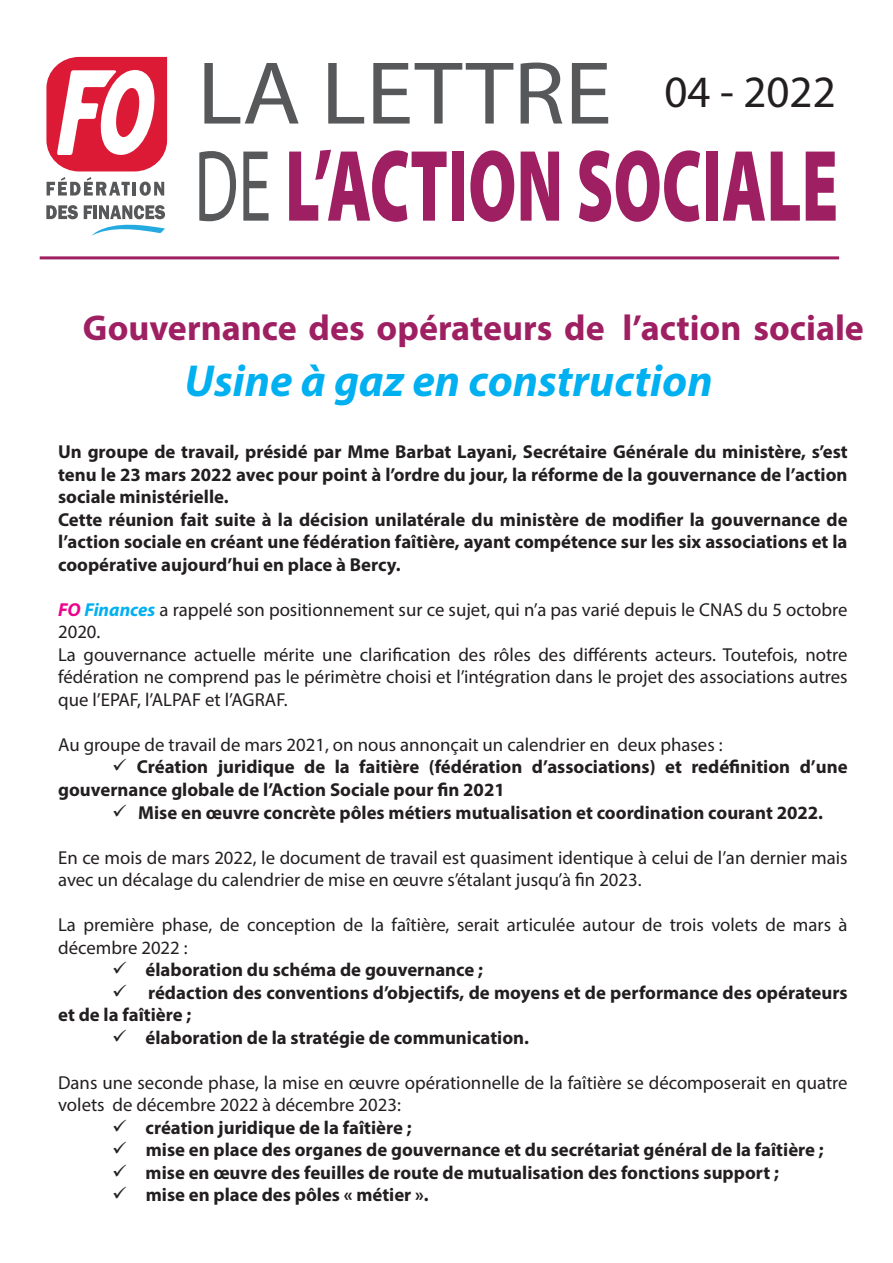
<style>
.page{position:relative;width:893px;height:1263px;background:#fff}
.page>*{position:absolute;margin:0;border:0;box-sizing:border-box;transform-origin:0 0}
.t1{font:italic 700 45px "Myriad Pro";color:#00b0f0}
.t2{font:45px "Myriad Pro";color:#231f20}
.western{font:700 36px "Myriad Pro";color:#9e1f62}
.t3{font:700 18.75px/22.5px "Myriad Pro";color:#231f20;text-align:justify}
.t4{font:18.75px/22.5px "Myriad Pro";color:#231f20}
.s1{font-weight:700;font-style:italic;color:#ed028c}
.s2{font-weight:700;font-style:italic;color:#00b0f0}
</style>
<div class="page">
<svg style="left:204px;top:63px;width:95px;height:61px"></svg>
<svg style="left:328px;top:63px;width:36px;height:61px"></svg>
<svg style="left:373px;top:63px;width:140px;height:61px"></svg>
<svg style="left:521px;top:63px;width:41px;height:61px"></svg>
<svg style="left:572px;top:63px;width:36px;height:61px"></svg>
<svg style="left:199px;top:151px;width:37px;height:70px"></svg>
<svg style="left:243px;top:152px;width:26px;height:69px"></svg>
<svg style="left:289px;top:150px;width:158px;height:72px"></svg>
<div style="left:452px;top:152px;width:12px;height:69px;background:#9e1f62"></div>
<svg style="left:470px;top:150px;width:44px;height:72px"></svg>
<svg style="left:521px;top:152px;width:38px;height:69px"></svg>
<svg style="left:579px;top:150px;width:121px;height:72px"></svg>
<div style="left:706px;top:152px;width:12px;height:69px;background:#9e1f62"></div>
<svg style="left:723px;top:152px;width:42px;height:69px"></svg>
<svg style="left:771px;top:152px;width:29px;height:69px"></svg>
<svg style="left:806px;top:152px;width:30px;height:69px"></svg>
<hr style="left:40px;top:256px;width:799px;height:3px;background:#9e1f62">
<svg style="left:46px;top:57px;width:121px;height:114px"></svg>
<svg style="left:47px;top:177px;width:83px;height:19px"></svg>
<hr style="left:133px;top:182px;width:3px;height:14px;background:#57585a">
<svg style="left:140px;top:182px;width:24px;height:14px"></svg>
<svg style="left:46px;top:205px;width:32px;height:14px"></svg>
<svg style="left:84px;top:205px;width:82px;height:31px"></svg>
<p class="t2" style="left:664px;top:64px;width:173px">04 - 2022</p>
<p class="western" style="left:83px;top:305px;width:782px">Gouvernance des opérateurs de l’action sociale</p>
<p class="t1" style="left:185px;top:351px;width:530px">Usine à gaz en construction</p>
<p class="t3" style="left:58px;top:440px;width:791px">Un groupe de travail, présidé par Mme Barbat Layani, Secrétaire Générale du ministère, s’est tenu le 23 mars 2022 avec pour point à l’ordre du jour, la réforme de la gouvernance de l’action sociale ministérielle.</p>
<p class="t3" style="left:58px;top:508px;width:791px">Cette réunion fait suite à la décision unilatérale du ministère de modifier la gouvernance de l’action sociale en créant une fédération faîtière, ayant compétence sur les six associations et la coopérative aujourd’hui en place à Bercy.</p>
<p class="t4" style="left:58px;top:598px;width:791px"><span class="s1">FO</span> <span class="s2">Finances</span> a rappelé son positionnement sur ce sujet, qui n’a pas varié depuis le CNAS du 5 octobre<br>2020.</p>
<p class="t4" style="left:58px;top:643px;width:791px;text-align:justify">La gouvernance actuelle mérite une clarification des rôles des différents acteurs. Toutefois, notre fédération ne comprend pas le périmètre choisi et l’intégration dans le projet des associations autres que l’EPAF, l’ALPAF et l’AGRAF.</p>
<p class="t4" style="left:58px;top:733px;width:666px">Au groupe de travail de mars 2021, on nous annonçait un calendrier en deux phases :</p>
<p class="t3" style="left:58px;top:755px;width:791px;text-indent:54px">✓ Création juridique de la faitière (fédération d’associations) et redéfinition d’une gouvernance globale de l’Action Sociale pour fin 2021</p>
<p class="t3" style="left:112px;top:800px;width:713px">✓ Mise en œuvre concrète pôles métiers mutualisation et coordination courant 2022.</p>
<p class="t4" style="left:58px;top:846px;width:791px">En ce mois de mars 2022, le document de travail est quasiment identique à celui de l’an dernier mais avec un décalage du calendrier de mise en œuvre s’étalant jusqu’à fin 2023.</p>
<p class="t4" style="left:58px;top:913px;width:791px">La première phase, de conception de la faîtière, serait articulée autour de trois volets de mars à décembre 2022 :</p>
<p class="t3" style="left:112px;top:958px;width:372px">✓ élaboration du schéma de gouvernance ;</p>
<p class="t3" style="left:58px;top:980px;width:791px;text-indent:54px">✓ rédaction des conventions d’objectifs, de moyens et de performance des opérateurs et de la faîtière ;</p>
<p class="t3" style="left:112px;top:1025px;width:418px">✓ élaboration de la stratégie de communication.</p>
<p class="t4" style="left:58px;top:1071px;width:791px">Dans une seconde phase, la mise en œuvre opérationnelle de la faîtière se décomposerait en quatre volets de décembre 2022 à décembre 2023:</p>
<p class="t3" style="left:112px;top:1115px;width:301px">✓ création juridique de la faîtière ;</p>
<p class="t3" style="left:112px;top:1138px;width:713px">✓ mise en place des organes de gouvernance et du secrétariat général de la faîtière ;</p>
<p class="t3" style="left:112px;top:1160px;width:668px">✓ mise en œuvre des feuilles de route de mutualisation des fonctions support ;</p>
<p class="t3" style="left:112px;top:1183px;width:318px">✓ mise en place des pôles « métier ».</p>
</div>
